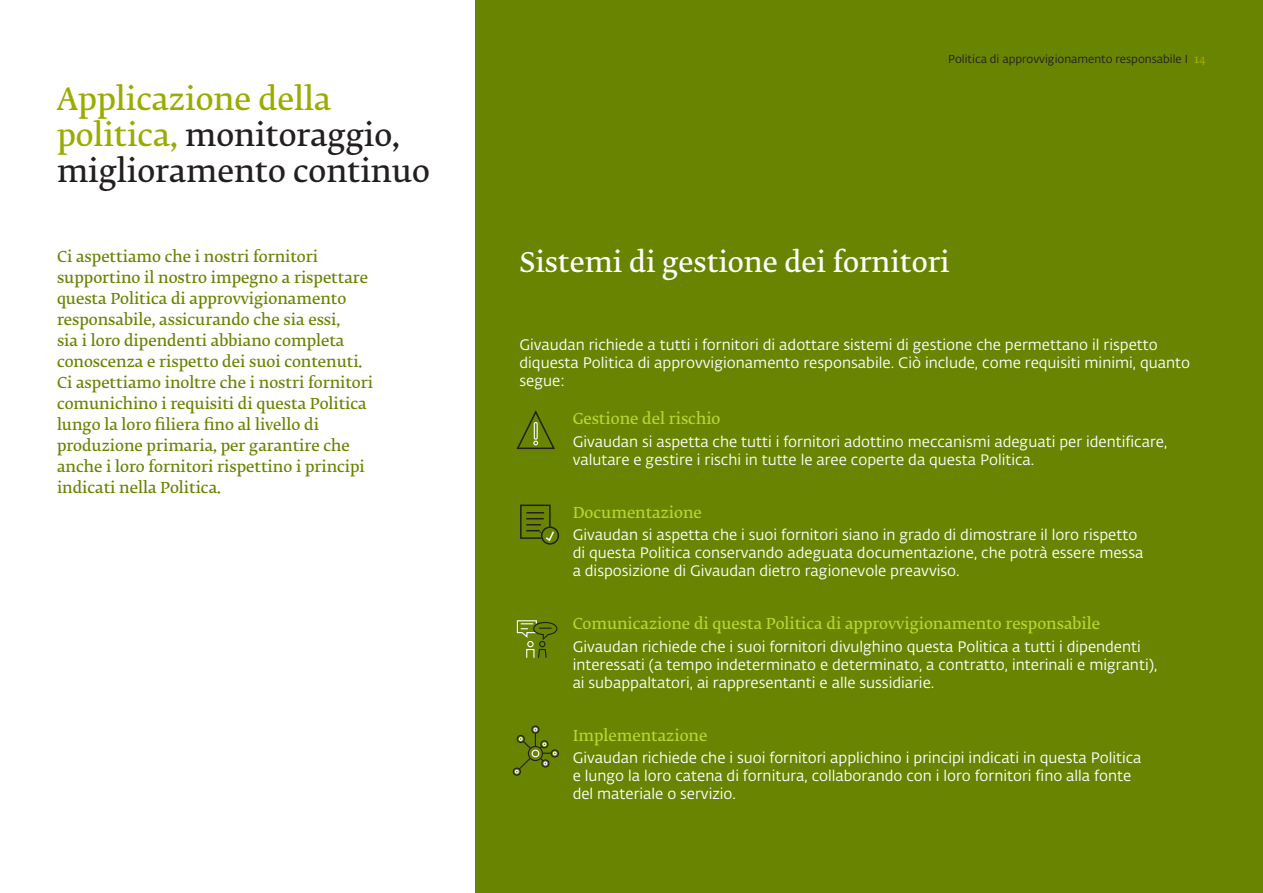
<style>
.page{position:relative;width:1263px;height:893px;background:#fff}
.page>*{position:absolute;margin:0;border:0;box-sizing:border-box;transform-origin:0 0}
.t1{font:30px/36px "Fedra Serif B Pro Demi";color:#231f20}
.t2{font:27px "Fedra Serif B Pro Demi";color:#fff}
.t3{font:15px/18px "Fedra Sans Alt Pro Book LF";color:#fff}
.t4{font:15px/21px "Fedra Serif B Pro Demi";color:#688400}
.t5{font:15px "Fedra Serif B Pro Demi";color:#b7d62f}
.t6{font:11.4px "Fedra Sans Alt Pro Book LF";color:#231f20}
.s1{color:#9aac00}
.s2{font-family:"Fedra Serif B Pro Demi";color:#9aac00}
</style>
<div class="page">
<div style="left:475px;top:0;width:788px;height:893px;background:#688400"></div>
<svg style="left:512px;top:725px;width:47px;height:51px"></svg>
<svg style="left:520px;top:504px;width:39px;height:41px"></svg>
<svg style="left:516px;top:410px;width:39px;height:39px"></svg>
<svg style="left:516px;top:620px;width:42px;height:38px"></svg>
<h1 class="t1" style="left:57px;top:82px;width:374px"><span class="s1">Applicazione della politica,</span> monitoraggio, miglioramento continuo</h1>
<p class="t6" style="left:948px;top:51px;width:259px">Politica di approvvigionamento responsabile I <span class="s2">14</span></p>
<p class="t4" style="left:57px;top:247px;width:317px">Ci aspettiamo che i nostri fornitori supportino il nostro impegno a rispettare questa Politica di approvvigionamento responsabile, assicurando che sia essi,<br>sia i loro dipendenti abbiano completa conoscenza e rispetto dei suoi contenuti.<br>Ci aspettiamo inoltre che i nostri fornitori comunichino i requisiti di questa Politica lungo la loro filiera fino al livello di produzione primaria, per garantire che anche i loro fornitori rispettino i principi indicati nella Politica.</p>
<h2 class="t2" style="left:519px;top:246px;width:432px">Sistemi di gestione dei fornitori</h2>
<p class="t3" style="left:519px;top:336px;width:672px">Givaudan richiede a tutti i fornitori di adottare sistemi di gestione che permettano il rispetto diquesta Politica di approvvigionamento responsabile. Ciò include, come requisiti minimi, quanto segue:</p>
<p class="t5" style="left:573px;top:410px;width:149px">Gestione del rischio</p>
<p class="t3" style="left:573px;top:432px;width:596px">Givaudan si aspetta che tutti i fornitori adottino meccanismi adeguati per identificare, valutare e gestire i rischi in tutte le aree coperte da questa Politica.</p>
<p class="t5" style="left:573px;top:504px;width:131px">Documentazione</p>
<p class="t3" style="left:573px;top:526px;width:572px">Givaudan si aspetta che i suoi fornitori siano in grado di dimostrare il loro rispetto di questa Politica conservando adeguata documentazione, che potrà essere messa a disposizione di Givaudan dietro ragionevole preavviso.</p>
<p class="t5" style="left:573px;top:615px;width:529px">Comunicazione di questa Politica di approvvigionamento responsabile</p>
<p class="t3" style="left:573px;top:637px;width:586px">Givaudan richiede che i suoi fornitori divulghino questa Politica a tutti i dipendenti interessati (a tempo indeterminato e determinato, a contratto, interinali e migranti), ai subappaltatori, ai rappresentanti e alle sussidiarie.</p>
<p class="t5" style="left:573px;top:727px;width:136px">Implementazione</p>
<p class="t3" style="left:573px;top:749px;width:570px">Givaudan richiede che i suoi fornitori applichino i principi indicati in questa Politica e lungo la loro catena di fornitura, collaborando con i loro fornitori fino alla fonte del materiale o servizio.</p>
</div>
